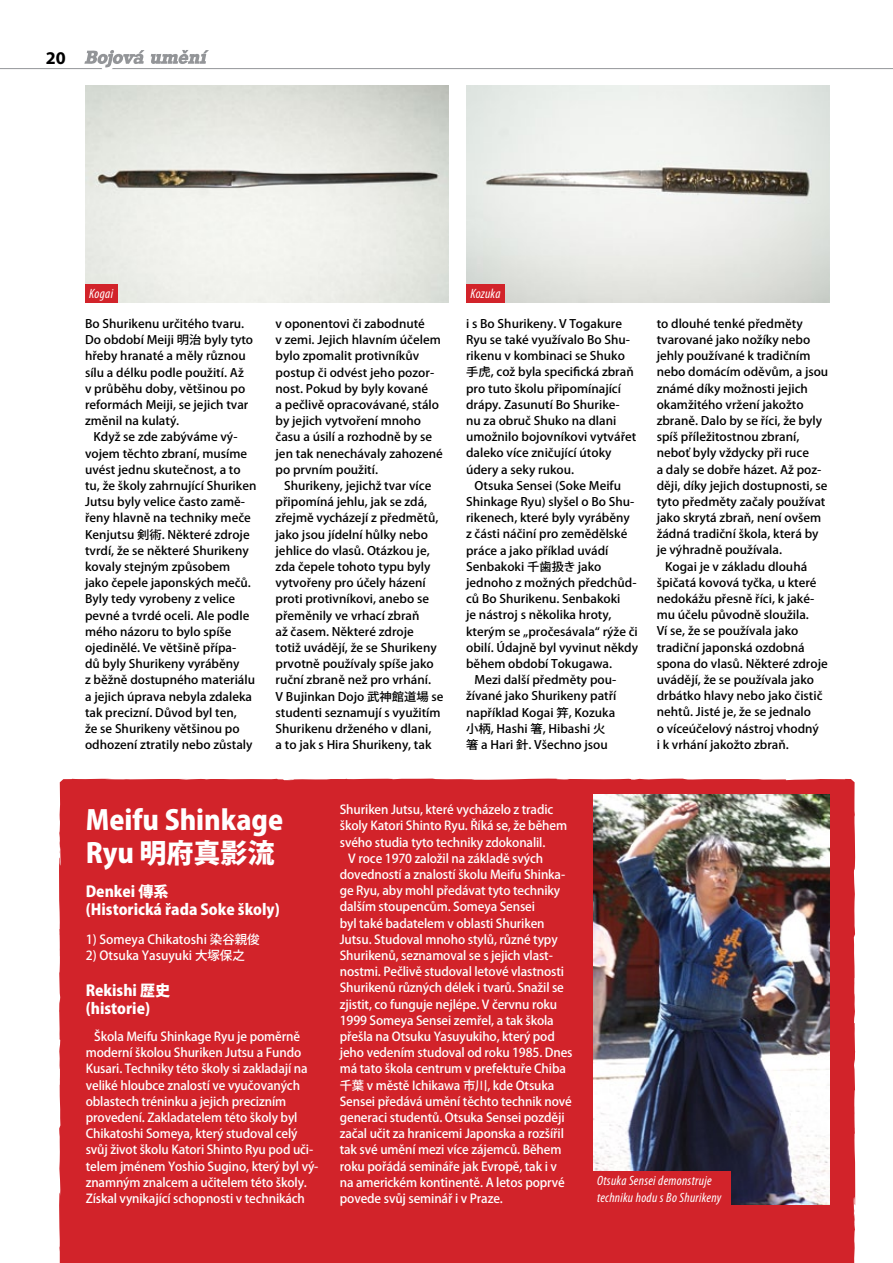
<style>
.page{position:relative;width:893px;height:1263px;background:#fff}
.page>*{position:absolute;margin:0;border:0;box-sizing:border-box;transform-origin:0 0}
.t1{font:800 27px/32.4px "Koz Go Pr 6 N";color:#fff}
.t2{font:700 18px "Myriad Pro";color:#000}
.t3{font:800 15px/18px "Koz Go Pr 6 N";color:#fff}
.t4{font:italic condensed 13.5px/16.2px "Myriad Pro";letter-spacing:.02em;color:#fff}
.t5{font:500 12.45px "Koz Go Pr 6 N";color:#fff}
.t6{font:500 12.3px/16.2px "Koz Go Pr 6 N";letter-spacing:-.01em;color:#fff}
.t7{font:500 11.7px/16.2px "Koz Go Pr 6 N";color:#000;scale:1.05 1}
</style>
<div class="page">
<div style="left:59px;top:778px;width:797px;height:485px;background:#d2232a"></div>
<svg style="left:0;top:50px;width:893px;height:19px"></svg>
<img style="left:466px;top:85px;width:363px;height:218px">
<img style="left:85px;top:85px;width:363px;height:218px">
<div style="left:85px;top:284px;width:32px;height:19px;background:#d2232a"></div>
<div style="left:466px;top:284px;width:39px;height:19px;background:#d2232a"></div>
<img style="left:594px;top:794px;width:236px;height:411px">
<div style="left:593px;top:1171px;width:137px;height:35px;background:#d2232a"></div>
<h2 class="t2" style="left:46px;top:46px;width:21px">20</h2>
<p class="t4" style="left:89px;top:286px;width:25px">Kogai</p>
<p class="t4" style="left:470px;top:286px;width:32px">Kozuka</p>
<p class="t7" style="left:85px;top:316px;width:162px">Bo Shurikenu určitého tvaru.<br>Do období Meiji 明治 byly tyto hřeby hranaté a měly různou sílu a délku podle použití. Až<br>v průběhu doby, většinou po reformách Meiji, se jejich tvar změnil na kulatý.</p>
<p class="t7" style="left:85px;top:429px;width:165px;text-indent:8px">Když se zde zabýváme vý&shy;vojem těchto zbraní, musíme uvést jednu skutečnost, a to tu, že školy zahrnující Shuriken<br>Jutsu byly velice často zamě&shy;řeny hlavně na techniky meče<br>Kenjutsu 剣術. Některé zdroje tvrdí, že se některé Shurikeny kovaly stejným způsobem jako čepele japonských mečů.<br>Byly tedy vyrobeny z velice pevné a tvrdé oceli. Ale podle mého názoru to bylo spíše ojedinělé. Ve většině přípa-<br>dů byly Shurikeny vyráběny<br>z běžně dostupného materiálu a jejich úprava nebyla zdaleka tak precizní. Důvod byl ten,<br>že se Shurikeny většinou po odhození ztratily nebo zůstaly</p>
<p class="t7" style="left:276px;top:316px;width:161px">v oponentovi či zabodnuté<br>v zemi. Jejich hlavním účelem bylo zpomalit protivníkův postup či odvést jeho pozor&shy;nost. Pokud by byly kované<br>a pečlivě opracovávané, stálo by jejich vytvoření mnoho času a úsilí a rozhodně by se jen tak nenechávaly zahozené po prvním použití.</p>
<p class="t7" style="left:276px;top:478px;width:161px;text-indent:8px">Shurikeny, jejichž tvar více připomíná jehlu, jak se zdá, zřejmě vycházejí z předmětů, jako jsou jídelní hůlky nebo jehlice do vlasů. Otázkou je, zda čepele tohoto typu byly vytvořeny pro účely házení proti protivníkovi, anebo se přeměnily ve vrhací zbraň<br>až časem. Některé zdroje<br>totiž uvádějí, že se Shurikeny prvotně používaly spíše jako ruční zbraně než pro vrhání.<br>V Bujinkan Dojo 武神館道場 se studenti seznamují s využitím<br>Shurikenu drženého v dlani,<br>a to jak s Hira Shurikeny, tak</p>
<p class="t7" style="left:466px;top:316px;width:164px">i s Bo Shurikeny. V Togakure<br>Ryu se také využívalo Bo Shu&shy;rikenu v kombinaci se Shuko手虎, což byla specifická zbraň pro tuto školu připomínající drápy. Zasunutí Bo Shurike&shy;nu za obruč Shuko na dlani umožnilo bojovníkovi vytvářet daleko více zničující útoky údery a seky rukou.</p>
<p class="t7" style="left:475px;top:478px;width:141px">Otsuka Sensei (Soke Meifu</p>
<p class="t7" style="left:466px;top:494px;width:162px">Shinkage Ryu) slyšel o Bo Shu-</p>
<p class="t7" style="left:466px;top:510px;width:157px">rikenech, které byly vyráběny</p>
<p class="t7" style="left:466px;top:526px;width:155px">z části náčiní pro zemědělské</p>
<p class="t7" style="left:466px;top:542px;width:137px">práce a jako příklad uvádí</p>
<p class="t7" style="left:466px;top:559px;width:130px">Senbakoki 千歯扱き jako</p>
<p class="t7" style="left:466px;top:575px;width:164px">jednoho z možných předchůd-</p>
<p class="t7" style="left:466px;top:591px;width:148px">ců Bo Shurikenu. Senbakoki</p>
<p class="t7" style="left:466px;top:607px;width:140px">je nástroj s několika hroty,</p>
<p class="t7" style="left:466px;top:623px;width:165px">kterým se „pročesávala“ rýže či</p>
<p class="t7" style="left:466px;top:640px;width:165px">obilí. Údajně byl vyvinut někdy</p>
<p class="t7" style="left:466px;top:656px;width:141px">během období Tokugawa.</p>
<p class="t7" style="left:475px;top:672px;width:136px">Mezi další předměty pou-</p>
<p class="t7" style="left:466px;top:688px;width:145px">žívané jako Shurikeny patří</p>
<p class="t7" style="left:466px;top:704px;width:144px">například Kogai 笄, Kozuka</p>
<p class="t7" style="left:466px;top:721px;width:134px">小柄, Hashi 箸, Hibashi 火</p>
<p class="t7" style="left:466px;top:737px;width:136px">箸 a Hari 針. Všechno jsou</p>
<p class="t7" style="left:657px;top:316px;width:141px">to dlouhé tenké předměty</p>
<p class="t7" style="left:657px;top:332px;width:148px">tvarované jako nožíky nebo</p>
<p class="t7" style="left:657px;top:348px;width:148px">jehly používané k tradičním</p>
<p class="t7" style="left:657px;top:364px;width:165px">nebo domácím oděvům, a jsou</p>
<p class="t7" style="left:657px;top:380px;width:146px">známé díky možnosti jejich</p>
<p class="t7" style="left:657px;top:397px;width:141px">okamžitého vržení jakožto</p>
<p class="t7" style="left:657px;top:413px;width:159px">zbraně. Dalo by se říci, že byly</p>
<p class="t7" style="left:657px;top:429px;width:138px">spíš příležitostnou zbraní,</p>
<p class="t7" style="left:657px;top:445px;width:147px">neboť byly vždycky při ruce</p>
<p class="t7" style="left:657px;top:461px;width:158px">a daly se dobře házet. Až poz-</p>
<p class="t7" style="left:657px;top:478px;width:164px">ději, díky jejich dostupnosti, se</p>
<p class="t7" style="left:657px;top:494px;width:162px">tyto předměty začaly používat</p>
<p class="t7" style="left:657px;top:510px;width:158px">jako skrytá zbraň, není ovšem</p>
<p class="t7" style="left:657px;top:526px;width:156px">žádná tradiční škola, která by</p>
<p class="t7" style="left:657px;top:542px;width:121px">je výhradně používala.</p>
<p class="t7" style="left:665px;top:558px;width:137px">Kogai je v základu dlouhá</p>
<p class="t7" style="left:657px;top:575px;width:154px">špičatá kovová tyčka, u které</p>
<p class="t7" style="left:657px;top:591px;width:152px">nedokážu přesně říci, k jaké-</p>
<p class="t7" style="left:657px;top:607px;width:147px">mu účelu původně sloužila.</p>
<p class="t7" style="left:657px;top:623px;width:136px">Ví se, že se používala jako</p>
<p class="t7" style="left:657px;top:639px;width:142px">tradiční japonská ozdobná</p>
<p class="t7" style="left:657px;top:656px;width:164px">spona do vlasů. Některé zdroje</p>
<p class="t7" style="left:657px;top:672px;width:151px">uvádějí, že se používala jako</p>
<p class="t7" style="left:657px;top:688px;width:159px">drbátko hlavy nebo jako čistič</p>
<p class="t7" style="left:657px;top:704px;width:149px">nehtů. Jisté je, že se jednalo</p>
<p class="t7" style="left:657px;top:720px;width:156px">o víceúčelový nástroj vhodný</p>
<p class="t7" style="left:657px;top:737px;width:127px">i k vrhání jakožto zbraň.</p>
<h1 class="t1" style="left:86px;top:805px;width:199px">Meifu Shinkage<br>Ryu 明府真影流</h1>
<p class="t3" style="left:86px;top:883px;width:196px">Denkei 傳系<br>(Historická řada Soke školy)</p>
<p class="t5" style="left:86px;top:932px;width:175px">1) Someya Chikatoshi 染谷親俊</p>
<p class="t5" style="left:86px;top:948px;width:161px">2) Otsuka Yasuyuki 大塚保之</p>
<p class="t3" style="left:86px;top:982px;width:86px">Rekishi 歴史(historie)</p>
<p class="t6" style="left:86px;top:1028px;width:234px;text-indent:8px">Škola Meifu Shinkage Ryu je poměrně moderní školou Shuriken Jutsu a Fundo Kusari. Techniky této školy si zakladají na veliké hloubce znalostí ve vyučovaných oblastech tréninku a jejich precizním provedení. Zakladatelem této školy byl Chikatoshi Someya, který studoval celý svůj život školu Katori Shinto Ryu pod uči&shy;telem jménem Yoshio Sugino, který byl vý&shy;znamným znalcem a učitelem této školy.<br>Získal vynikající schopnosti v technikách</p>
<p class="t6" style="left:340px;top:802px;width:215px">Shuriken Jutsu, které vycházelo z tradic</p>
<p class="t6" style="left:340px;top:818px;width:229px">školy Katori Shinto Ryu. Říká se, že během</p>
<p class="t6" style="left:340px;top:834px;width:207px">svého studia tyto techniky zdokonalil.</p>
<p class="t6" style="left:348px;top:850px;width:196px">V roce 1970 založil na základě svých</p>
<p class="t6" style="left:340px;top:866px;width:227px">dovedností a znalostí školu Meifu Shinka-</p>
<p class="t6" style="left:340px;top:883px;width:222px">ge Ryu, aby mohl předávat tyto techniky</p>
<p class="t6" style="left:340px;top:899px;width:197px">dalším stoupencům. Someya Sensei</p>
<p class="t6" style="left:340px;top:915px;width:206px">byl také badatelem v oblasti Shuriken</p>
<p class="t6" style="left:340px;top:931px;width:219px">Jutsu. Studoval mnoho stylů, různé typy</p>
<p class="t6" style="left:340px;top:947px;width:215px">Shurikenů, seznamoval se s jejich vlast-</p>
<p class="t6" style="left:340px;top:964px;width:226px">nostmi. Pečlivě studoval letové vlastnosti</p>
<p class="t6" style="left:340px;top:980px;width:226px">Shurikenů různých délek i tvarů. Snažil se</p>
<p class="t6" style="left:340px;top:996px;width:219px">zjistit, co funguje nejlépe. V červnu roku</p>
<p class="t6" style="left:340px;top:1012px;width:216px">1999 Someya Sensei zemřel, a tak škola</p>
<p class="t6" style="left:340px;top:1028px;width:217px">přešla na Otsuku Yasuyukiho, který pod</p>
<p class="t6" style="left:340px;top:1045px;width:234px">jeho vedením studoval od roku 1985. Dnes</p>
<p class="t6" style="left:340px;top:1061px;width:228px">má tato škola centrum v prefektuře Chiba</p>
<p class="t6" style="left:340px;top:1077px;width:216px">千葉 v městě Ichikawa 市川, kde Otsuka</p>
<p class="t6" style="left:340px;top:1093px;width:234px">Sensei předává umění těchto technik nové</p>
<p class="t6" style="left:340px;top:1109px;width:226px">generaci studentů. Otsuka Sensei později</p>
<p class="t6" style="left:340px;top:1126px;width:226px">začal učit za hranicemi Japonska a rozšířil</p>
<p class="t6" style="left:340px;top:1142px;width:223px">tak své umění mezi více zájemců. Během</p>
<p class="t6" style="left:340px;top:1158px;width:219px">roku pořádá semináře jak Evropě, tak i v</p>
<p class="t6" style="left:340px;top:1174px;width:226px">na americkém kontinentě. A letos poprvé</p>
<p class="t6" style="left:340px;top:1190px;width:165px">povede svůj seminář i v Praze.</p>
<p class="t4" style="left:597px;top:1172px;width:126px">Otsuka Sensei demonstruje techniku hodu s Bo Shurikeny</p>
</div>
